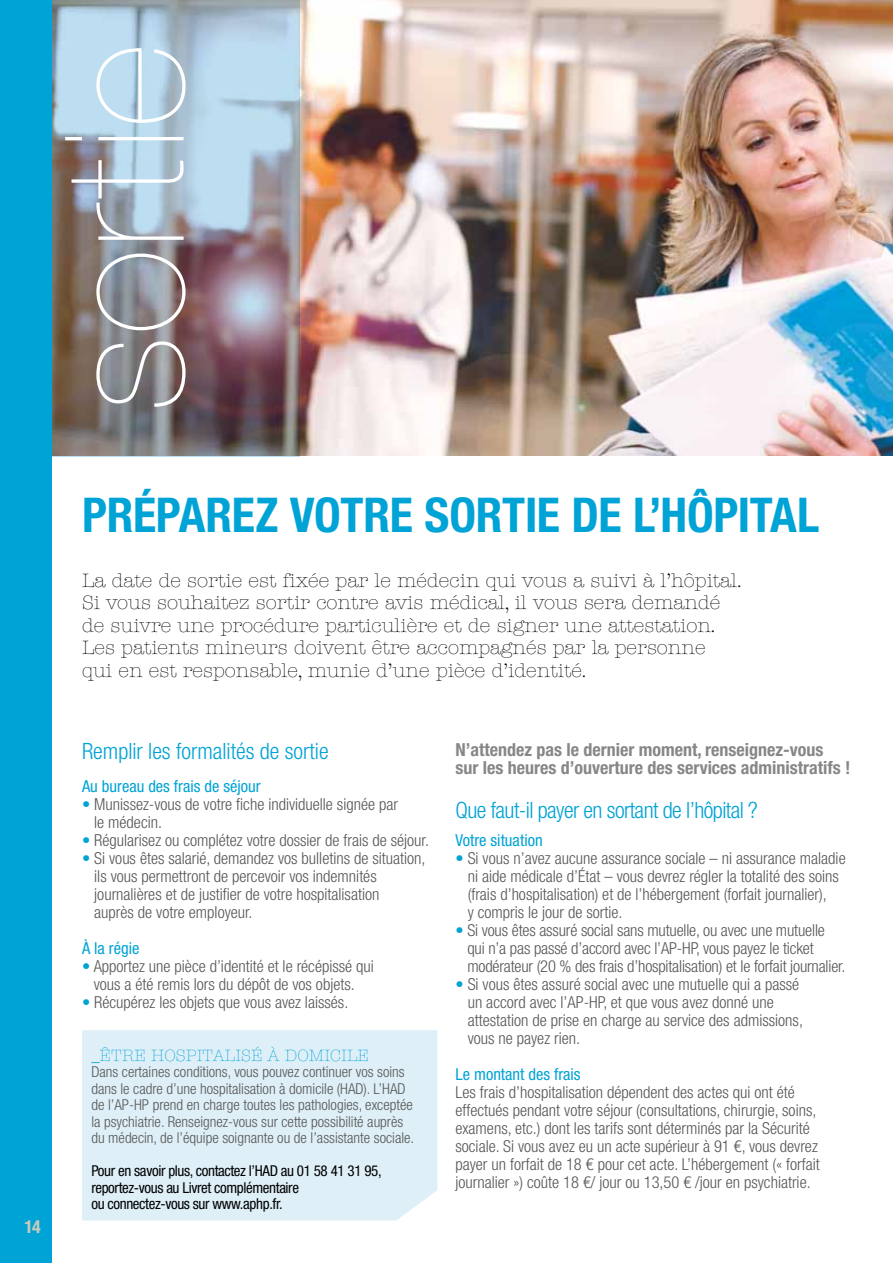
<style>
.page{position:relative;width:893px;height:1263px;background:#fff}
.page>*{position:absolute;margin:0;border:0;box-sizing:border-box;transform-origin:0 0}
.t1{font:200 165.75px "Helvetica Neue LT Std";letter-spacing:.005em;color:#fff}
.t2{font:700 condensed 48px "Helvetica Neue LT Std";letter-spacing:-.005em;color:#00a3d6}
.t3{font:300 condensed 22.5px "Helvetica Neue LT Std";letter-spacing:-.025em;color:#00a3d6}
.t4{font:300 condensed 22.5px "Helvetica Neue LT Std";color:#00a3d6}
.t5{font:300 19.5px/22.5px "American Typewriter Std";color:#000}
.t6{font:700 condensed 18px/18px "Helvetica Neue LT Std";color:#878787}
.t7{font:700 condensed 18px "Helvetica Neue LT Std";color:#cccab8}
.t8{font:300 condensed 16.5px/18px "Helvetica Neue LT Std";color:#575756}
.t9{font:condensed 16.5px "Helvetica Neue LT Std";color:#00a3d6}
.t10{font:300 16.5px "American Typewriter Std";color:#00a3d6}
.t11{font:300 condensed 15px/16.5px "Helvetica Neue LT Std";color:#575756}
.t12{font:condensed 15px/16.5px "Helvetica Neue LT Std";letter-spacing:-.025em;color:#000}
.s1{color:#00a3d6}
</style>
<div class="page">
<img style="left:300px;top:0;width:593px;height:455px">
<img style="left:51px;top:0;width:249px;height:456px">
<div style="left:0;top:0;width:51px;height:1263px;background:#00a3d6"></div>
<div style="left:82px;top:1030px;width:355px;height:190px;background:#deeff8"></div>
<h1 class="t1" style="left:29px;top:412px;width:369px;rotate:-90deg">sortie</h1>
<p class="t7" style="left:24px;top:1216px;width:18px">14</p>
<h2 class="t2" style="left:82px;top:486px;width:739px">PRÉPAREZ VOTRE SORTIE DE L’HÔPITAL</h2>
<p class="t5" style="left:82px;top:569px;width:661px">La date de sortie est fixée par le médecin qui vous a suivi à l’hôpital.<br>Si vous souhaitez sortir contre avis médical, il vous sera demandé de suivre une procédure particulière et de signer une attestation.<br>Les patients mineurs doivent être accompagnés par la personne<br>qui en est responsable, munie d’une pièce d’identité.</p>
<h3 class="t4" style="left:82px;top:738px;width:248px">Remplir les formalités de sortie</h3>
<p class="t9" style="left:82px;top:777px;width:180px">Au bureau des frais de séjour</p>
<p class="t8" style="left:94px;top:795px;width:305px;text-indent:-12px"><span class="s1">•</span> Munissez-vous de votre fiche individuelle signée par le médecin.</p>
<p class="t8" style="left:82px;top:831px;width:348px"><span class="s1">•</span> Régularisez ou complétez votre dossier de frais de séjour.</p>
<p class="t8" style="left:94px;top:849px;width:333px;text-indent:-12px"><span class="s1">•</span> Si vous êtes salarié, demandez vos bulletins de situation, ils vous permettront de percevoir vos indemnités journalières et de justifier de votre hospitalisation<br>auprès de votre employeur.</p>
<p class="t9" style="left:82px;top:939px;width:59px">À la régie</p>
<p class="t8" style="left:82px;top:957px;width:293px;text-align:center"><span class="s1">•</span> Apportez une pièce d’identité et le récépissé qui vous a été remis lors du dépôt de vos objets.</p>
<p class="t8" style="left:82px;top:993px;width:268px"><span class="s1">•</span> Récupérez les objets que vous avez laissés.</p>
<p class="t10" style="left:91px;top:1046px;width:279px">_ÊTRE HOSPITALISÉ À DOMICILE</p>
<p class="t11" style="left:91px;top:1063px;width:324px">Dans certaines conditions, vous pouvez continuer vos soins dans le cadre d’une hospitalisation à domicile (HAD). L’HAD de l’AP-HP prend en charge toutes les pathologies, exceptée la psychiatrie. Renseignez-vous sur cette possibilité auprès du médecin, de l’équipe soignante ou de l’assistante sociale.</p>
<p class="t12" style="left:91px;top:1162px;width:292px">Pour en savoir plus, contactez l’HAD au 01 58 41 31 95, reportez-vous au Livret complémentaire<br>ou connectez-vous sur www.aphp.fr.</p>
<p class="t6" style="left:455px;top:740px;width:396px">N’attendez pas le dernier moment, renseignez-vous sur les heures d’ouverture des services administratifs !</p>
<h3 class="t3" style="left:455px;top:797px;width:304px">Que faut-il payer en sortant de l’hôpital ?</h3>
<p class="t9" style="left:455px;top:831px;width:89px">Votre situation</p>
<p class="t8" style="left:468px;top:849px;width:379px;text-indent:-12px"><span class="s1">•</span> Si vous n’avez aucune assurance sociale – ni assurance maladie ni aide médicale d’État – vous devrez régler la totalité des soins (frais d’hospitalisation) et de l’hébergement (forfait journalier),<br>y compris le jour de sortie.</p>
<p class="t8" style="left:467px;top:921px;width:379px;text-indent:-12px"><span class="s1">•</span> Si vous êtes assuré social sans mutuelle, ou avec une mutuelle qui n’a pas passé d’accord avec l’AP-HP, vous payez le ticket modérateur (20 % des frais d’hospitalisation) et le forfait journalier.</p>
<p class="t8" style="left:468px;top:975px;width:337px;text-indent:-12px"><span class="s1">•</span> Si vous êtes assuré social avec une mutuelle qui a passé un accord avec l’AP-HP, et que vous avez donné une attestation de prise en charge au service des admissions, vous ne payez rien.</p>
<p class="t9" style="left:455px;top:1065px;width:127px">Le montant des frais</p>
<p class="t8" style="left:455px;top:1083px;width:366px">Les frais d’hospitalisation dépendent des actes qui ont été effectués pendant votre séjour (consultations, chirurgie, soins, examens, etc.) dont les tarifs sont déterminés par la Sécurité sociale. Si vous avez eu un acte supérieur à 91 €, vous devrez payer un forfait de 18 € pour cet acte. L’hébergement (« forfait journalier ») coûte 18 €/ jour ou 13,50 € /jour en psychiatrie.</p>
</div>
